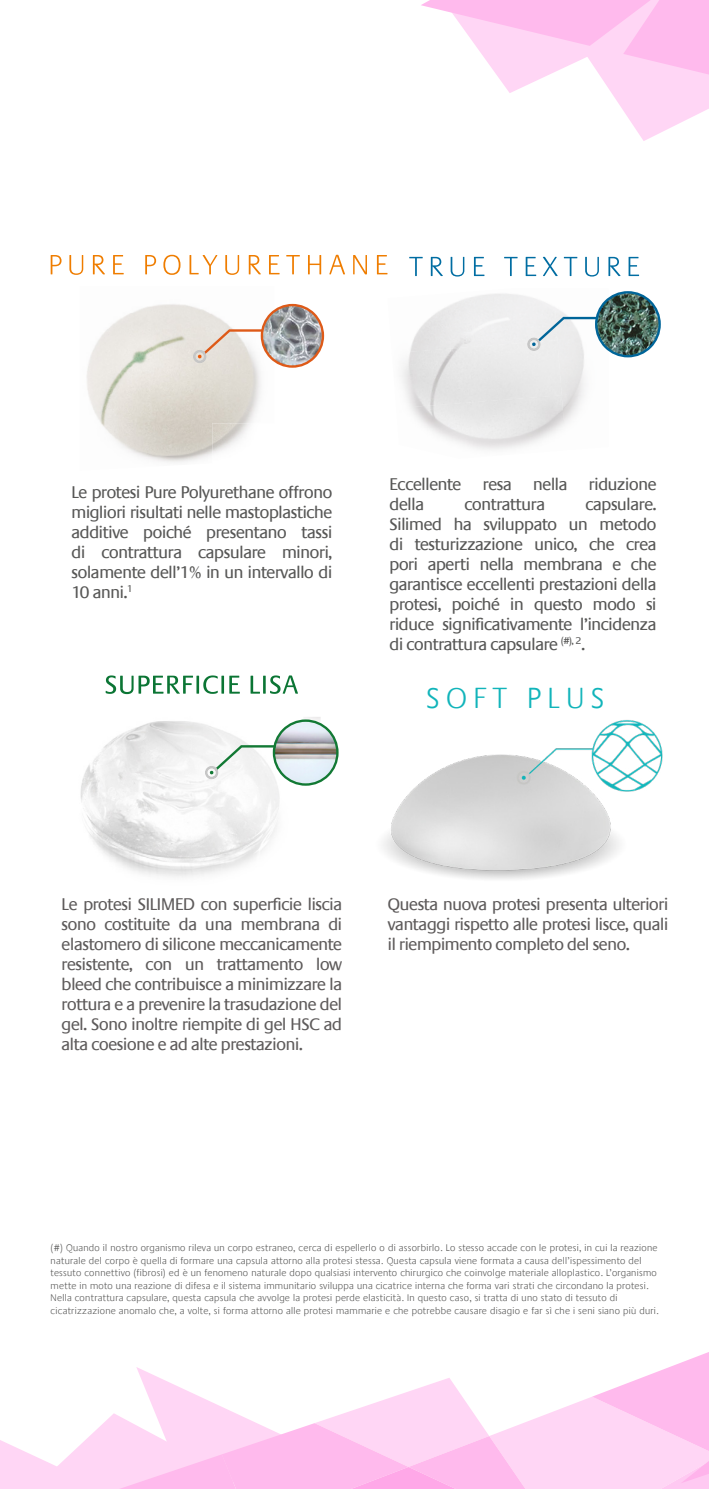
<style>
.page{position:relative;width:709px;height:1489px;background:#fff}
.page>*{position:absolute;margin:0;border:0;box-sizing:border-box;transform-origin:0 0}
.t1{font:300 29.5px "Praxis Com";letter-spacing:.2em;color:#11b4ba}
.t2{font:17.5px/20px "Praxis LT";letter-spacing:-.05em;color:#575756;text-align:justify}
.t3{font:17.5px/20px "Praxis LT";letter-spacing:-.05em;color:#5e5b5b;text-align:justify}
.t4{font:300 10px/12.5px "Praxis LT";letter-spacing:.03em;color:#575756}
</style>
<div class="page">
<svg style="left:421px;top:0;width:288px;height:141px"></svg>
<svg style="left:0;top:1352px;width:709px;height:136px"></svg>
<svg style="left:51px;top:255px;width:11px;height:19px"></svg>
<svg style="left:69px;top:255px;width:14px;height:20px"></svg>
<svg style="left:93px;top:255px;width:12px;height:19px"></svg>
<svg style="left:113px;top:255px;width:11px;height:19px"></svg>
<svg style="left:145px;top:255px;width:11px;height:19px"></svg>
<svg style="left:163px;top:255px;width:17px;height:20px"></svg>
<svg style="left:189px;top:255px;width:28px;height:19px"></svg>
<svg style="left:225px;top:255px;width:14px;height:20px"></svg>
<svg style="left:249px;top:255px;width:12px;height:19px"></svg>
<svg style="left:269px;top:255px;width:10px;height:19px"></svg>
<svg style="left:286px;top:255px;width:14px;height:19px"></svg>
<svg style="left:308px;top:255px;width:13px;height:19px"></svg>
<svg style="left:329px;top:255px;width:16px;height:19px"></svg>
<svg style="left:353px;top:255px;width:14px;height:19px"></svg>
<svg style="left:377px;top:255px;width:10px;height:19px"></svg>
<img style="left:86px;top:304px;width:175px;height:159px">
<svg style="left:193px;top:304px;width:131px;height:64px"></svg>
<img style="left:212px;top:423px;width:49px;height:40px">
<svg style="left:409px;top:257px;width:14px;height:19px"></svg>
<svg style="left:431px;top:257px;width:12px;height:19px"></svg>
<svg style="left:450px;top:257px;width:14px;height:19px"></svg>
<svg style="left:474px;top:257px;width:10px;height:19px"></svg>
<svg style="left:504px;top:257px;width:13px;height:19px"></svg>
<svg style="left:525px;top:257px;width:11px;height:19px"></svg>
<svg style="left:543px;top:257px;width:14px;height:19px"></svg>
<svg style="left:564px;top:257px;width:13px;height:19px"></svg>
<svg style="left:585px;top:257px;width:14px;height:19px"></svg>
<svg style="left:608px;top:257px;width:12px;height:19px"></svg>
<svg style="left:628px;top:257px;width:11px;height:19px"></svg>
<img style="left:400px;top:340px;width:162px;height:55px">
<img style="left:406px;top:395px;width:160px;height:55px">
<svg style="left:527px;top:291px;width:134px;height:66px"></svg>
<img style="left:80px;top:691px;width:223px;height:186px">
<svg style="left:205px;top:719px;width:133px;height:66px"></svg>
<svg style="left:106px;top:675px;width:192px;height:19px"></svg>
<img style="left:383px;top:720px;width:280px;height:159px">
<h2 class="t2" style="left:71px;top:482px;width:263px">Le protesi Pure Polyurethane offrono migliori risultati nelle mastoplastiche additive poiché presentano tassi di contrattura capsulare minori, solamente dell’1% in un intervallo di 10 anni.<sup>1</sup></h2>
<h2 class="t2" style="left:389px;top:474px;width:269px">Eccellente resa nella riduzione della</h2>
<p class="t2" style="left:389px;top:494px;width:269px;text-indent:196px">capsulare.<br>Silimed ha sviluppato un metodo di testurizzazione unico, che crea pori aperti nella membrana e che garantisce eccellenti prestazioni della protesi, poiché in questo modo si riduce significativamente l’incidenza di contrattura capsulare <sup>(#),</sup> <sup>2</sup>.</p>
<h2 class="t2" style="left:464px;top:494px;width:83px">contrattura</h2>
<h1 class="t1" style="left:426px;top:681px;width:180px">SOFT PLUS</h1>
<p class="t3" style="left:61px;top:894px;width:282px">Le protesi SILIMED con superficie liscia sono costituite da una membrana di elastomero di silicone meccanicamente resistente, con un trattamento low bleed che contribuisce a minimizzare la rottura e a prevenire la trasudazione del gel. Sono inoltre riempite di gel HSC ad alta coesione e ad alte prestazioni.</p>
<h2 class="t3" style="left:387px;top:894px;width:282px">Questa nuova protesi presenta ulteriori vantaggi rispetto alle protesi lisce, quali il riempimento completo del seno.</h2>
<p class="t4" style="left:51px;top:1241px;width:609px">(#) Quando il nostro organismo rileva un corpo estraneo, cerca di espellerlo o di assorbirlo. Lo stesso accade con le protesi, in cui la reazione naturale del corpo è quella di formare una capsula attorno alla protesi stessa. Questa capsula viene formata a causa dell’ispessimento del tessuto connettivo (fibrosi) ed è un fenomeno naturale dopo qualsiasi intervento chirurgico che coinvolge materiale alloplastico. L’organismo mette in moto una reazione di difesa e il sistema immunitario sviluppa una cicatrice interna che forma vari strati che circondano la protesi.<br>Nella contrattura capsulare, questa capsula che avvolge la protesi perde elasticità. In questo caso, si tratta di uno stato di tessuto di cicatrizzazione anomalo che, a volte, si forma attorno alle protesi mammarie e che potrebbe causare disagio e far sì che i seni siano più duri.</p>
</div>
